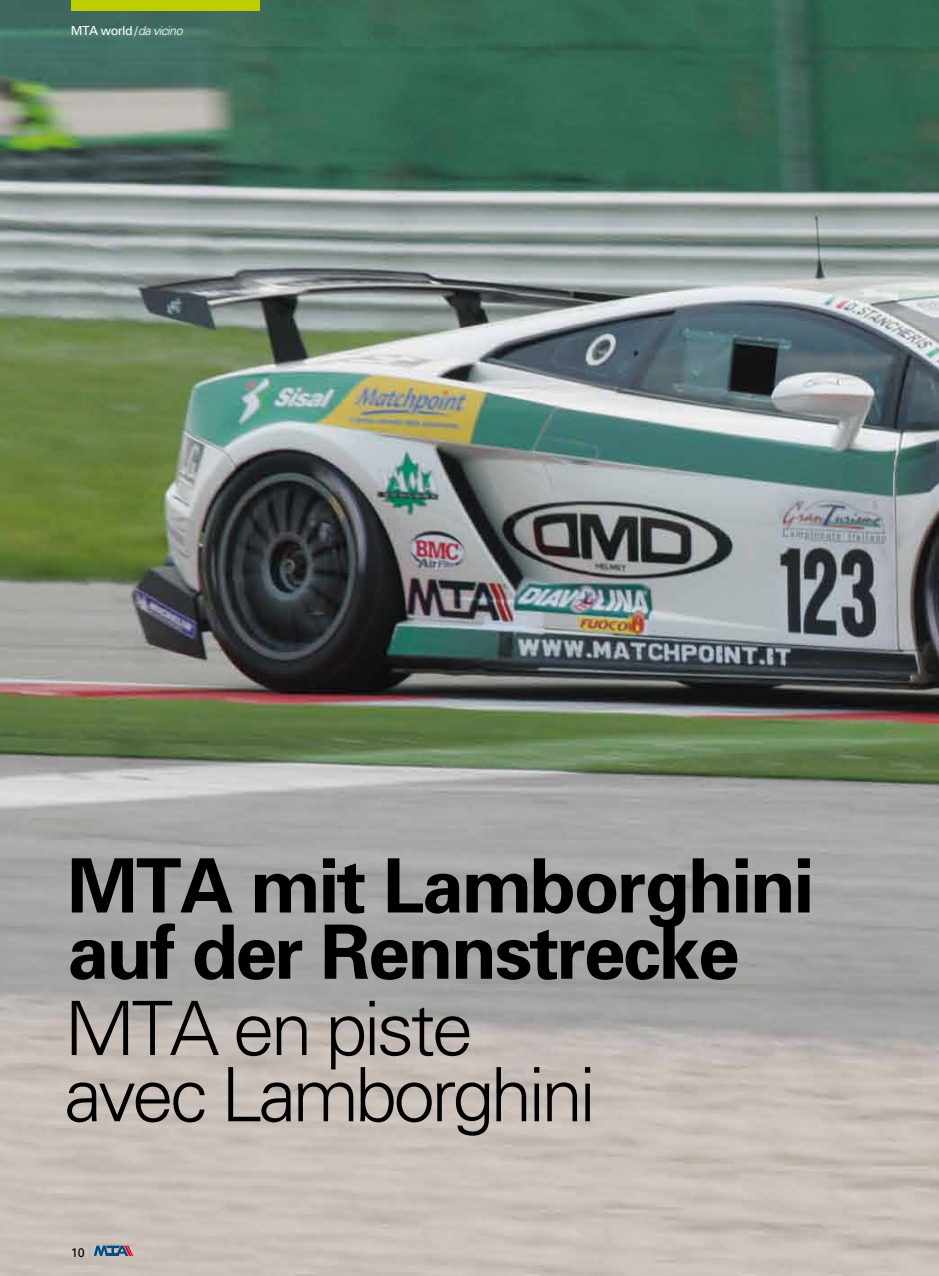
<style>
.page{position:relative;width:939px;height:1276px;background:#fff}
.page>*{position:absolute;margin:0;border:0;box-sizing:border-box;transform-origin:0 0}
.t1{font:700 75px/66.2px "Univers";letter-spacing:-.03em;color:#000}
.t2{font:300 75px/66.2px "Univers";letter-spacing:-.05em;color:#000}
.t3{font:12.5px "Univers";letter-spacing:-.04em;color:#fff}
.t4{font:12.5px "Univers";color:#000}
.s1{font-weight:300;font-style:italic}
</style>
<div class="page">
<img style="left:0;top:0;width:939px;height:1276px">
<svg style="left:89px;top:1243px;width:44px;height:15px"></svg>
<div style="left:71px;top:0;width:189px;height:11px;background:#bdcd00"></div>
<p class="t3" style="left:71px;top:23px;width:113px">MTA world /<span class="s1">da vicino</span></p>
<p class="t1" style="left:67px;top:850px;width:748px">MTA mit Lamborghini auf der Rennstrecke</p>
<p class="t2" style="left:64px;top:993px;width:533px">MTA en piste avec Lamborghini</p>
<p class="t4" style="left:71px;top:1244px;width:15px">10</p>
</div>
